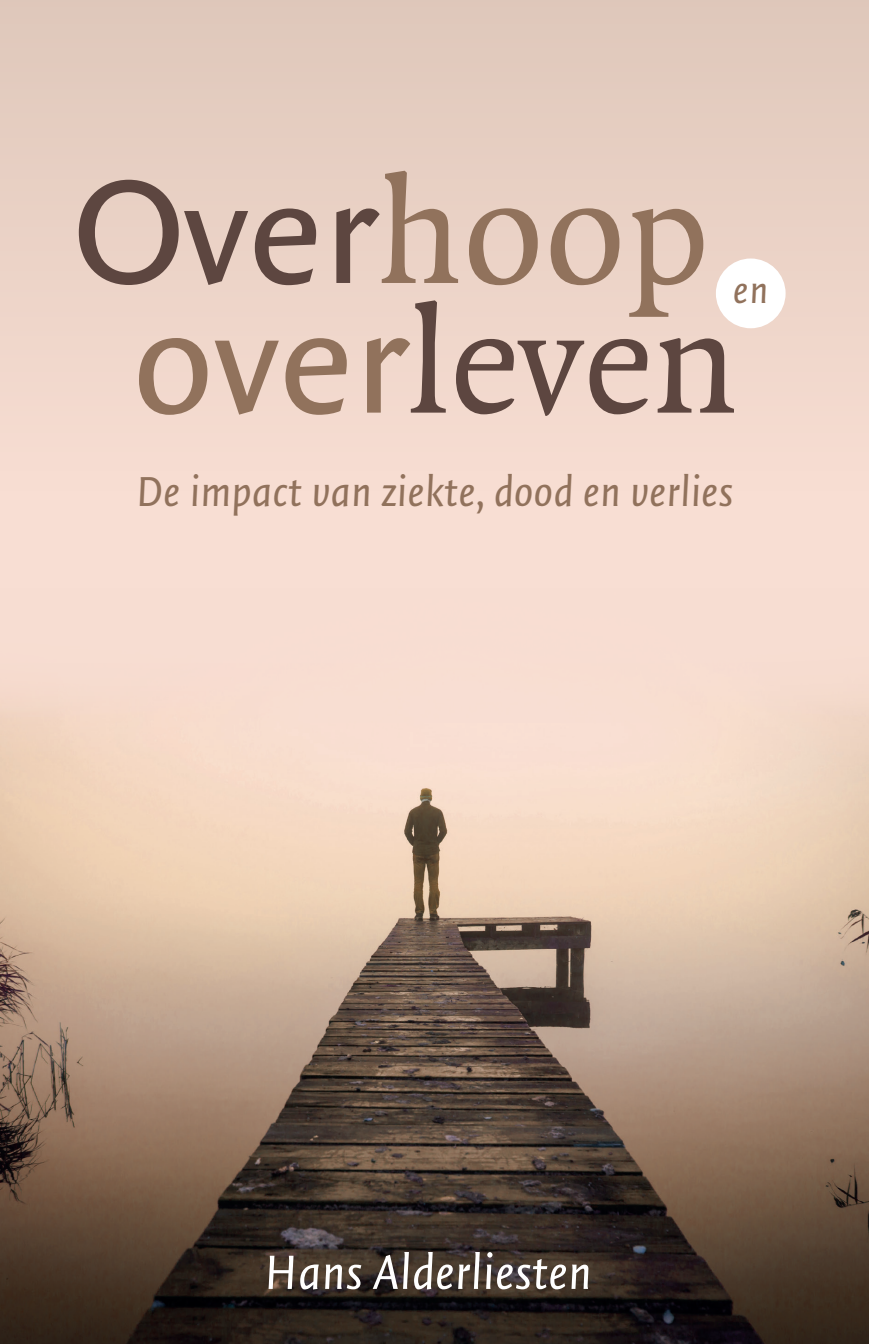
<style>
.page{position:relative;width:869px;height:1344px;background:#fff}
.page>*{position:absolute;margin:0;border:0;box-sizing:border-box;transform-origin:0 0}
.t1{font:157.95px "Quadraat";color:#5d4640}
.t2{font:157.95px "Quadraat Sans";color:#5d4640}
.t3{font:italic 51.75px "Quadraat Sans";color:#fff}
.t4{font:italic 45px "Quadraat Sans";color:#91725c}
.t5{font:italic 41.18px "Quadraat Sans";color:#91725c}
.s1{font-family:"Quadraat";color:#91725c}
.s2{font-family:"Quadraat Sans";color:#91725c}
</style>
<div class="page">
<img style="left:0;top:723px;width:869px;height:620px">
<div style="left:0;top:115px;width:869px;height:608px;background:#f8ded3"></div>
<div style="left:0;top:0;width:869px;height:547px;background:#ecd4c8"></div>
<div style="left:716px;top:258px;width:70px;height:70px;background:#fff;border-radius:50%"></div>
<h1 class="t2" style="left:74px;top:141px;width:637px">Over<span class="s1">hoop</span></h1>
<p class="t5" style="left:733px;top:268px;width:37px">en</p>
<h1 class="t1" style="left:132px;top:280px;width:607px"><span class="s2">over</span>leven</h1>
<p class="t4" style="left:136px;top:467px;width:599px">De impact van ziekte, dood en verlies</p>
<p class="t3" style="left:264px;top:1244px;width:329px">Hans Alderliesten</p>
</div>
